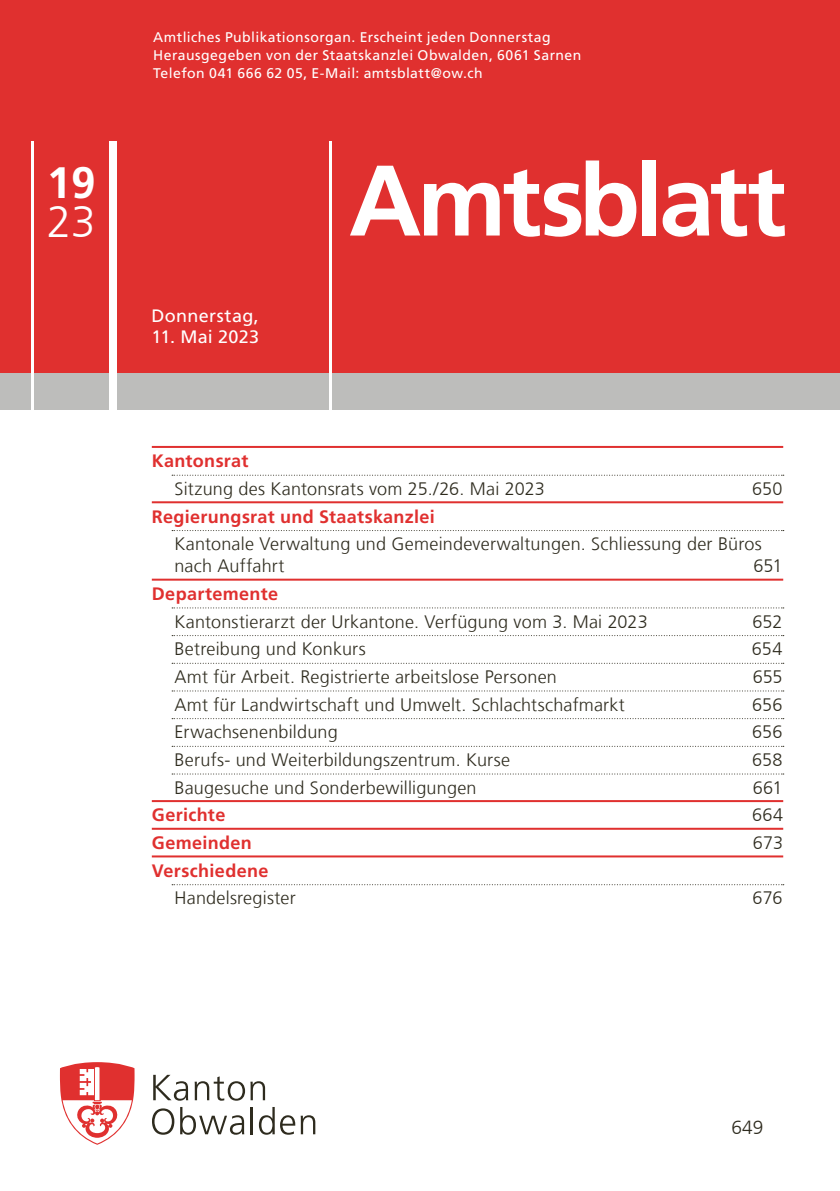
<style>
.page{position:relative;width:840px;height:1191px;background:#fff}
.page>*{position:absolute;margin:0;border:0;box-sizing:border-box;transform-origin:0 0}
.t1{font:700 100px "Frutiger LT Com";letter-spacing:-.04em;color:#fff}
.t2{font:700 44px "Frutiger LT Com";color:#fff}
.t3{font:300 44px "Frutiger LT Com";color:#fff}
.t4{font:300 19px "Frutiger LT Com";color:#2e2b1e}
.t5{font:300 18px/22px "Frutiger LT Com";letter-spacing:.01em;color:#2e2b1e}
.t6{font:700 18px "Frutiger LT Com";letter-spacing:.02em;color:#e0302f}
.t7{font:18px "Frutiger LT Com";letter-spacing:.02em;color:#fff}
.t8{font:14px/18px "Frutiger LT Com";letter-spacing:.035em;color:#fff}
</style>
<div class="page">
<div style="left:0;top:372px;width:839px;height:37px;background:#bdbdbb"></div>
<div style="left:0;top:0;width:839px;height:372px;background:#e0302f"></div>
<div style="left:109px;top:142px;width:7px;height:272px;background:#fff"></div>
<hr style="left:31px;top:142px;width:3px;height:272px;background:#fff">
<hr style="left:329px;top:142px;width:3px;height:272px;background:#fff">
<svg style="left:153px;top:1074px;width:35px;height:26px"></svg>
<svg style="left:194px;top:1076px;width:71px;height:24px"></svg>
<svg style="left:152px;top:1108px;width:22px;height:26px"></svg>
<svg style="left:180px;top:1107px;width:64px;height:27px"></svg>
<hr style="left:250px;top:1107px;width:3px;height:27px;background:#2e2b1e">
<svg style="left:259px;top:1107px;width:15px;height:27px"></svg>
<svg style="left:280px;top:1115px;width:35px;height:19px"></svg>
<svg style="left:60px;top:1062px;width:74px;height:82px"></svg>
<hr style="left:152px;top:446px;width:630px;height:2px;background:#e0302f">
<svg style="left:172px;top:475px;width:611px;height:1px"></svg>
<hr style="left:152px;top:501px;width:630px;height:2px;background:#e0302f">
<svg style="left:172px;top:530px;width:611px;height:1px"></svg>
<hr style="left:152px;top:578px;width:630px;height:2px;background:#e0302f">
<svg style="left:172px;top:607px;width:611px;height:1px"></svg>
<svg style="left:172px;top:635px;width:611px;height:1px"></svg>
<svg style="left:172px;top:663px;width:611px;height:1px"></svg>
<svg style="left:172px;top:690px;width:611px;height:1px"></svg>
<svg style="left:172px;top:718px;width:611px;height:1px"></svg>
<svg style="left:172px;top:746px;width:611px;height:1px"></svg>
<svg style="left:172px;top:773px;width:611px;height:1px"></svg>
<hr style="left:152px;top:800px;width:630px;height:2px;background:#e0302f">
<hr style="left:152px;top:827px;width:630px;height:2px;background:#e0302f">
<hr style="left:152px;top:855px;width:630px;height:2px;background:#e0302f">
<svg style="left:172px;top:884px;width:611px;height:1px"></svg>
<h2 class="t2" style="left:47px;top:157px;width:50px">19</h2>
<h2 class="t3" style="left:47px;top:196px;width:50px">23</h2>
<p class="t8" style="left:153px;top:28px;width:429px">Amtliches Publikationsorgan. Erscheint jeden Donnerstag<br>Herausgegeben von der Staatskanzlei Obwalden, 6061 Sarnen<br>Telefon 041 666 62 05, E-Mail: amtsblatt@ow.ch</p>
<p class="t7" style="left:151px;top:305px;width:109px">Donnerstag,</p>
<p class="t7" style="left:151px;top:326px;width:109px">11. Mai 2023</p>
<h1 class="t1" style="left:349px;top:142px;width:438px">Amtsblatt</h1>
<p class="t6" style="left:152px;top:450px;width:98px">Kantonsrat</p>
<p class="t5" style="left:174px;top:478px;width:372px">Sitzung des Kantonsrats vom 25./26. Mai 2023</p>
<p class="t5" style="left:751px;top:478px;width:32px">650</p>
<p class="t6" style="left:152px;top:506px;width:284px">Regierungsrat und Staatskanzlei</p>
<p class="t5" style="left:174px;top:533px;width:588px">Kantonale Verwaltung und Gemeindeverwaltungen. Schliessung der Büros nach Auffahrt</p>
<p class="t5" style="left:753px;top:555px;width:30px">651</p>
<p class="t6" style="left:152px;top:583px;width:128px">Departemente</p>
<p class="t5" style="left:174px;top:610px;width:474px">Kantonstierarzt der Urkantone. Verfügung vom 3. Mai 2023</p>
<p class="t5" style="left:752px;top:610px;width:31px">652</p>
<p class="t5" style="left:174px;top:638px;width:193px">Betreibung und Konkurs</p>
<p class="t5" style="left:751px;top:638px;width:32px">654</p>
<p class="t5" style="left:174px;top:666px;width:383px">Amt für Arbeit. Registrierte arbeitslose Personen</p>
<p class="t5" style="left:752px;top:666px;width:31px">655</p>
<p class="t5" style="left:174px;top:693px;width:451px">Amt für Landwirtschaft und Umwelt. Schlachtschafmarkt</p>
<p class="t5" style="left:751px;top:693px;width:32px">656</p>
<p class="t5" style="left:174px;top:721px;width:165px">Erwachsenenbildung</p>
<p class="t5" style="left:751px;top:721px;width:32px">656</p>
<p class="t5" style="left:174px;top:749px;width:337px">Berufs- und Weiterbildungszentrum. Kurse</p>
<p class="t5" style="left:751px;top:749px;width:32px">658</p>
<p class="t5" style="left:174px;top:776px;width:303px">Baugesuche und Sonderbewilligungen</p>
<p class="t5" style="left:752px;top:776px;width:31px">661</p>
<p class="t6" style="left:152px;top:804px;width:75px">Gerichte</p>
<p class="t5" style="left:751px;top:804px;width:33px">664</p>
<p class="t6" style="left:152px;top:832px;width:101px">Gemeinden</p>
<p class="t5" style="left:752px;top:832px;width:32px">673</p>
<p class="t6" style="left:152px;top:860px;width:118px">Verschiedene</p>
<p class="t5" style="left:174px;top:887px;width:123px">Handelsregister</p>
<p class="t5" style="left:752px;top:887px;width:31px">676</p>
<p class="t4" style="left:731px;top:1116px;width:33px">649</p>
</div>
